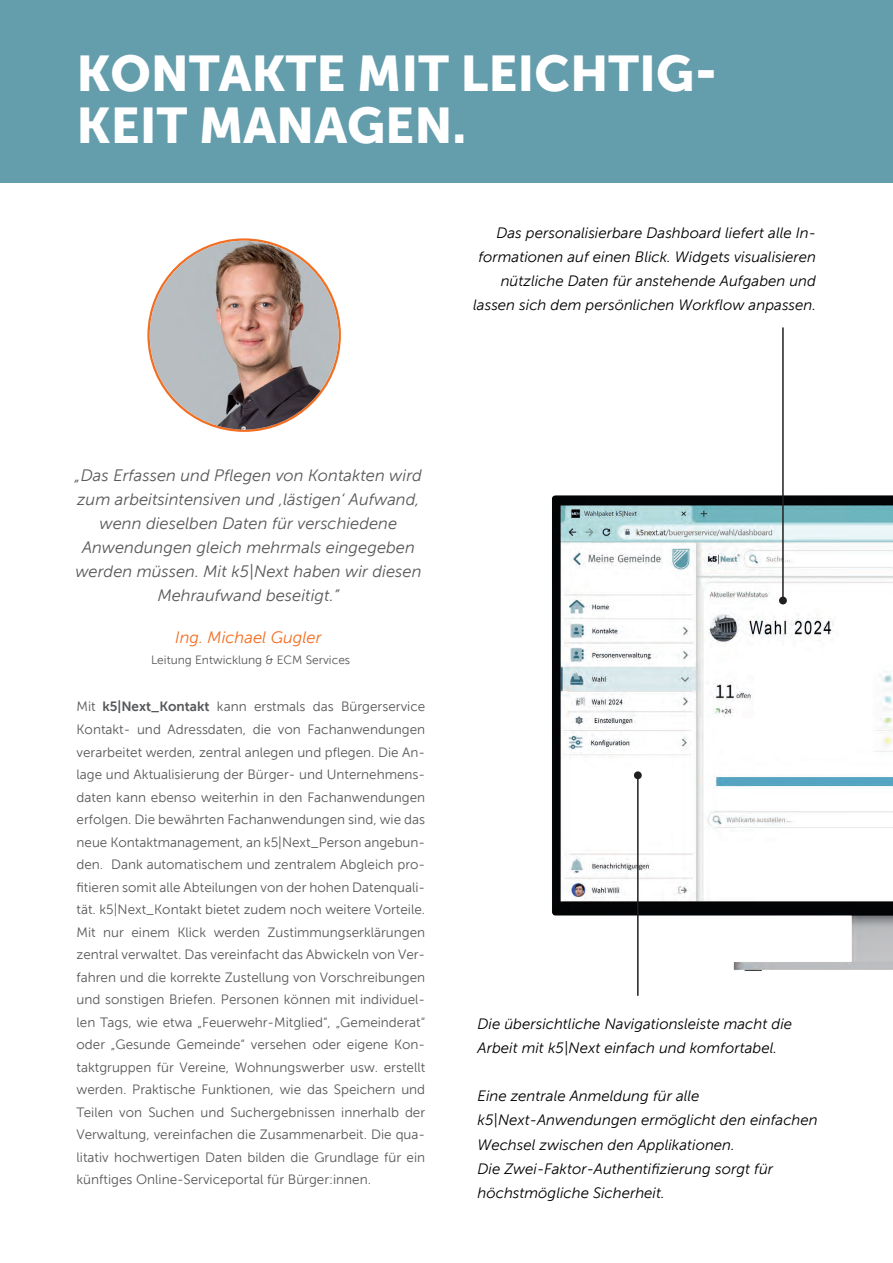
<style>
.page{position:relative;width:893px;height:1263px;background:#fff}
.page>*{position:absolute;margin:0;border:0;box-sizing:border-box;transform-origin:0 0}
.t1{font:49.5px/52.5px "Museo Sans 900";color:#fff}
.t2{font:italic 16.5px/24px "Museo Sans 300";color:#57585a;text-align:center}
.t3{font:italic 16.5px "Museo Sans 300";color:#f36e21}
.t4{font:italic 15px/24px "Museo Sans 300";color:#000}
.t5{font:13.5px/22.5px "Museo Sans 300";color:#57585a;text-align:justify}
.t6{font:12px "Museo Sans 300";color:#57585a}
.s1{font-family:"Museo Sans 700"}
</style>
<div class="page">
<img style="left:552px;top:495px;width:341px;height:476px">
<hr style="left:637px;top:775px;width:2px;height:221px;background:#231f20">
<hr style="left:782px;top:327px;width:2px;height:273px;background:#231f20">
<div style="left:634px;top:771px;width:8px;height:8px;background:#231f20;border-radius:50%"></div>
<div style="left:779px;top:597px;width:8px;height:7px;background:#231f20;border-radius:50%"></div>
<svg style="left:147px;top:238px;width:194px;height:194px;background:#f1894d"></svg>
<img style="left:150px;top:241px;width:189px;height:189px;border-radius:94px">
<div style="left:0;top:0;width:893px;height:183px;background:#649dac"></div>
<h1 class="t1" style="left:77px;top:47px;width:643px">KONTAKTE MIT LEICHTIG-<br>KEIT MANAGEN.</h1>
<p class="t4" style="left:473px;top:221px;width:344px;text-align:right">Das personalisierbare Dashboard liefert alle In&shy;formationen auf einen Blick. Widgets visualisieren nützliche Daten für anstehende Aufgaben und lassen sich dem persönlichen Workflow anpassen.</p>
<p class="t2" style="left:75px;top:464px;width:348px">„Das Erfassen und Pflegen von Kontakten wird zum arbeitsintensiven und ‚lästigen‘ Aufwand, wenn dieselben Daten für verschiedene Anwendungen gleich mehrmals eingegeben werden müssen. Mit k5|Next haben wir diesen Mehraufwand beseitigt.”</p>
<p class="t3" style="left:175px;top:629px;width:148px">Ing. Michael Gugler</p>
<p class="t6" style="left:151px;top:654px;width:201px">Leitung Entwicklung &amp; ECM Services</p>
<p class="t5" style="left:77px;top:696px;width:350px">Mit <span class="s1">k5|Next_Kontakt</span> kann erstmals das Bürgerservice Kontakt- und Adressdaten, die von Fachanwendungen verarbeitet werden, zentral anlegen und pflegen. Die An&shy;lage und Aktualisierung der Bürger- und Unternehmens&shy;daten kann ebenso weiterhin in den Fachanwendungen erfolgen. Die bewährten Fachanwendungen sind, wie das neue Kontaktmanagement, an k5|Next_Person angebun&shy;den. Dank automatischem und zentralem Abgleich pro&shy;fitieren somit alle Abteilungen von der hohen Datenquali&shy;tät. k5|Next_Kontakt bietet zudem noch weitere Vorteile.<br>Mit nur einem Klick werden Zustimmungserklärungen zentral verwaltet. Das vereinfacht das Abwickeln von Ver&shy;fahren und die korrekte Zustellung von Vorschreibungen und sonstigen Briefen. Personen können mit individuel&shy;len Tags, wie etwa „Feuerwehr-Mitglied“, „Gemeinderat“ oder „Gesunde Gemeinde“ versehen oder eigene Kon&shy;taktgruppen für Vereine, Wohnungswerber usw. erstellt werden. Praktische Funktionen, wie das Speichern und Teilen von Suchen und Suchergebnissen innerhalb der Verwaltung, vereinfachen die Zusammenarbeit. Die qua&shy;litativ hochwertigen Daten bilden die Grundlage für ein künftiges Online-Serviceportal für Bürger:innen.</p>
<p class="t4" style="left:477px;top:1012px;width:316px">Die übersichtliche Navigationsleiste macht die<br>Arbeit mit k5|Next einfach und komfortabel.</p>
<p class="t4" style="left:477px;top:1084px;width:342px">Eine zentrale Anmeldung für alle k5|Next-Anwendungen ermöglicht den einfachen Wechsel zwischen den Applikationen.<br>Die Zwei-Faktor-Authentifizierung sorgt für höchstmögliche Sicherheit.</p>
</div>
